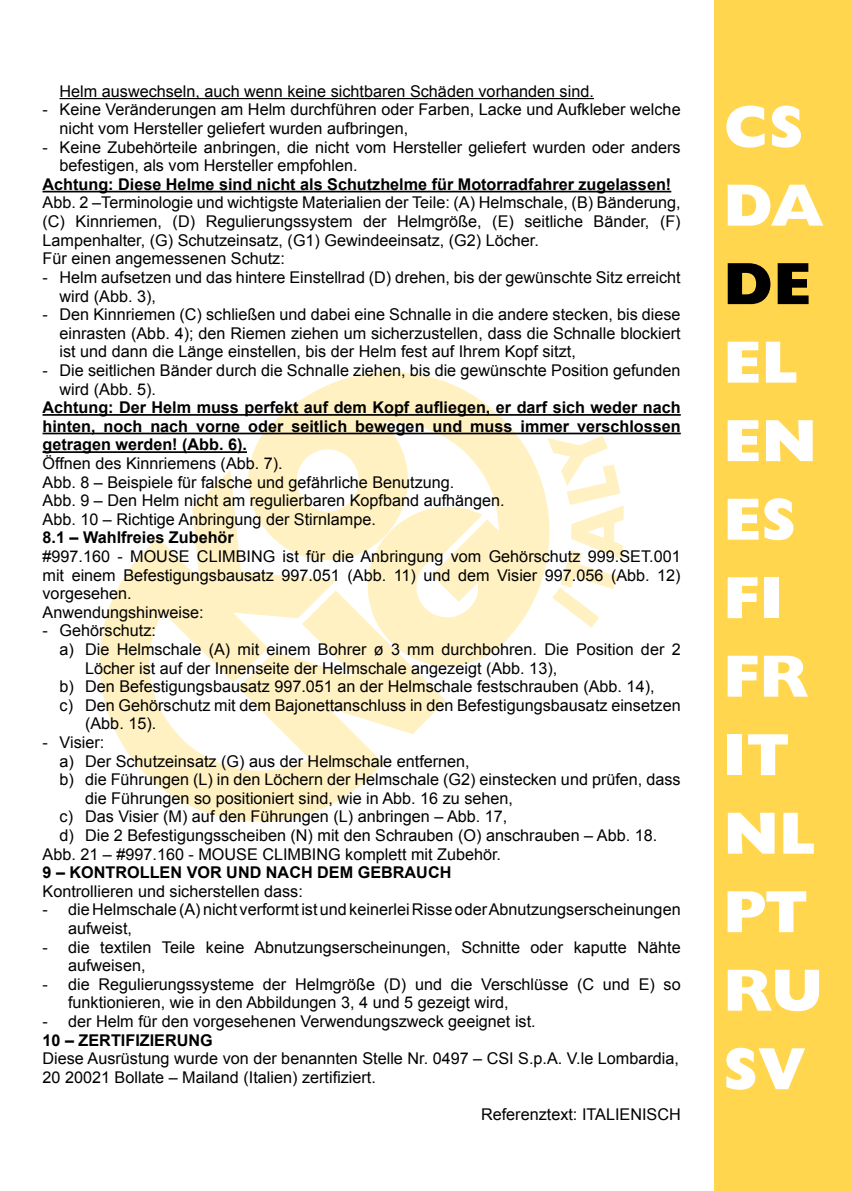
<style>
.page{position:relative;width:851px;height:1191px;background:#fff}
.page>*{position:absolute;margin:0;border:0;box-sizing:border-box;transform-origin:0 0}
.t1{font:800 60px/78.6px "Gill Sans";color:#fff}
.t2{font:800 60px "Gill Sans";color:#000}
.t3{font:16.2px/18.6px "Arial";color:#000}
.t4{font:700 16.2px/18.6px "Arial";color:#000;text-align:justify}
</style>
<div class="page">
<svg style="left:84px;top:371px;width:539px;height:451px"></svg>
<hr style="left:60px;top:98px;width:534px;height:1px;background:#000">
<hr style="left:43px;top:191px;width:628px;height:1px;background:#000">
<hr style="left:43px;top:414px;width:637px;height:2px;background:#000">
<hr style="left:43px;top:432px;width:637px;height:2px;background:#000">
<hr style="left:43px;top:451px;width:204px;height:2px;background:#000">
<div style="left:714px;top:0;width:136px;height:1191px;background:#ffd64d"></div>
<p class="t3" style="left:60px;top:82px;width:535px">Helm auswechseln, auch wenn keine sichtbaren Schäden vorhanden sind.</p>
<p class="t3" style="left:60px;top:101px;width:622px;text-indent:-17px">- Keine Veränderungen am Helm durchführen oder Farben, Lacke und Aufkleber welche nicht vom Hersteller geliefert wurden aufbringen,</p>
<p class="t3" style="left:60px;top:138px;width:622px;text-indent:-17px">- Keine Zubehörteile anbringen, die nicht vom Hersteller geliefert wurden oder anders befestigen, als vom Hersteller empfohlen.</p>
<p class="t4" style="left:43px;top:175px;width:630px">Achtung: Diese Helme sind nicht als Schutzhelme für Motorradfahrer zugelassen!</p>
<p class="t3" style="left:43px;top:194px;width:639px">Abb. 2 –Terminologie und wichtigste Materialien der Teile: (A) Helmschale, (B) Bänderung, (C) Kinnriemen, (D) Regulierungssystem der Helmgröße, (E) seitliche Bänder, (F)<br>Lampenhalter, (G) Schutzeinsatz, (G1) Gewindeeinsatz, (G2) Löcher.<br>Für einen angemessenen Schutz:</p>
<p class="t3" style="left:60px;top:268px;width:622px;text-indent:-17px">- Helm aufsetzen und das hintere Einstellrad (D) drehen, bis der gewünschte Sitz erreicht wird (Abb. 3),</p>
<p class="t3" style="left:60px;top:305px;width:622px;text-align:justify;text-indent:-17px">- Den Kinnriemen (C) schließen und dabei eine Schnalle in die andere stecken, bis diese einrasten (Abb. 4); den Riemen ziehen um sicherzustellen, dass die Schnalle blockiert ist und dann die Länge einstellen, bis der Helm fest auf Ihrem Kopf sitzt,</p>
<p class="t3" style="left:60px;top:361px;width:622px;text-indent:-17px">- Die seitlichen Bänder durch die Schnalle ziehen, bis die gewünschte Position gefunden wird (Abb. 5).</p>
<p class="t4" style="left:43px;top:398px;width:639px">Achtung: Der Helm muss perfekt auf dem Kopf aufliegen, er darf sich weder nach hinten, noch nach vorne oder seitlich bewegen und muss immer verschlossen getragen werden! (Abb. 6).</p>
<p class="t3" style="left:43px;top:454px;width:463px">Öffnen des Kinnriemens (Abb. 7).<br>Abb. 8 – Beispiele für falsche und gefährliche Benutzung.<br>Abb. 9 – Den Helm nicht am regulierbaren Kopfband aufhängen.<br>Abb. 10 – Richtige Anbringung der Stirnlampe.</p>
<p class="t4" style="left:43px;top:529px;width:193px">8.1 – Wahlfreies Zubehör</p>
<p class="t3" style="left:43px;top:547px;width:639px">#997.160 - MOUSE CLIMBING ist für die Anbringung vom Gehörschutz 999.SET.001 mit einem Befestigungsbausatz 997.051 (Abb. 11) und dem Visier 997.056 (Abb. 12) vorgesehen.<br>Anwendungshinweise:</p>
<p class="t3" style="left:43px;top:621px;width:115px">- Gehörschutz:</p>
<p class="t3" style="left:60px;top:640px;width:622px">a) Die Helmschale (A) mit einem Bohrer ø 3 mm durchbohren. Die Position der 2</p>
<p class="t3" style="left:85px;top:659px;width:473px">Löcher ist auf der Innenseite der Helmschale angezeigt (Abb. 13),</p>
<p class="t3" style="left:60px;top:677px;width:596px">b) Den Befestigungsbausatz 997.051 an der Helmschale festschrauben (Abb. 14),</p>
<p class="t3" style="left:60px;top:696px;width:622px">c) Den Gehörschutz mit dem Bajonettanschluss in den Befestigungsbausatz einsetzen</p>
<p class="t3" style="left:85px;top:714px;width:73px">(Abb. 15).</p>
<p class="t3" style="left:43px;top:733px;width:63px">- Visier:</p>
<p class="t3" style="left:60px;top:752px;width:411px">a) Der Schutzeinsatz (G) aus der Helmschale entfernen,</p>
<p class="t3" style="left:60px;top:770px;width:622px">b) die Führungen (L) in den Löchern der Helmschale (G2) einstecken und prüfen, dass</p>
<p class="t3" style="left:85px;top:789px;width:429px">die Führungen so positioniert sind, wie in Abb. 16 zu sehen,</p>
<p class="t3" style="left:60px;top:807px;width:449px">c) Das Visier (M) auf den Führungen (L) anbringen – Abb. 17,</p>
<p class="t3" style="left:60px;top:826px;width:599px">d) Die 2 Befestigungsscheiben (N) mit den Schrauben (O) anschrauben – Abb. 18.</p>
<p class="t3" style="left:43px;top:845px;width:460px">Abb. 21 – #997.160 - MOUSE CLIMBING komplett mit Zubehör.</p>
<p class="t4" style="left:43px;top:863px;width:410px">9 – KONTROLLEN VOR UND NACH DEM GEBRAUCH</p>
<p class="t3" style="left:43px;top:882px;width:262px">Kontrollieren und sicherstellen dass:</p>
<p class="t3" style="left:68px;top:900px;width:614px;text-indent:-26px">- die Helmschale (A) nicht verformt ist und keinerlei Risse oder Abnutzungserscheinungen aufweist,</p>
<p class="t3" style="left:68px;top:938px;width:614px;text-indent:-26px">- die textilen Teile keine Abnutzungserscheinungen, Schnitte oder kaputte Nähte aufweisen,</p>
<p class="t3" style="left:68px;top:975px;width:614px;text-indent:-26px">- die Regulierungssysteme der Helmgröße (D) und die Verschlüsse (C und E) so funktionieren, wie in den Abbildungen 3, 4 und 5 gezeigt wird,</p>
<p class="t3" style="left:43px;top:1012px;width:494px">- der Helm für den vorgesehenen Verwendungszweck geeignet ist.</p>
<p class="t4" style="left:43px;top:1031px;width:172px">10 – ZERTIFIZIERUNG</p>
<p class="t3" style="left:43px;top:1049px;width:638px">Diese Ausrüstung wurde von der benannten Stelle Nr. 0497 – CSI S.p.A. V.le Lombardia,<br>20 20021 Bollate – Mailand (Italien) zertifiziert.</p>
<p class="t3" style="left:481px;top:1105px;width:201px">Referenztext: ITALIENISCH</p>
<h1 class="t1" style="left:723px;top:88px;width:102px">CS<br>DA</h1>
<h1 class="t2" style="left:723px;top:249px;width:90px">DE</h1>
<h1 class="t1" style="left:723px;top:323px;width:100px">EL<br>EN<br>ES<br>FI<br>FR<br>IT<br>NL<br>PT<br>RU<br>SV</h1>
</div>
